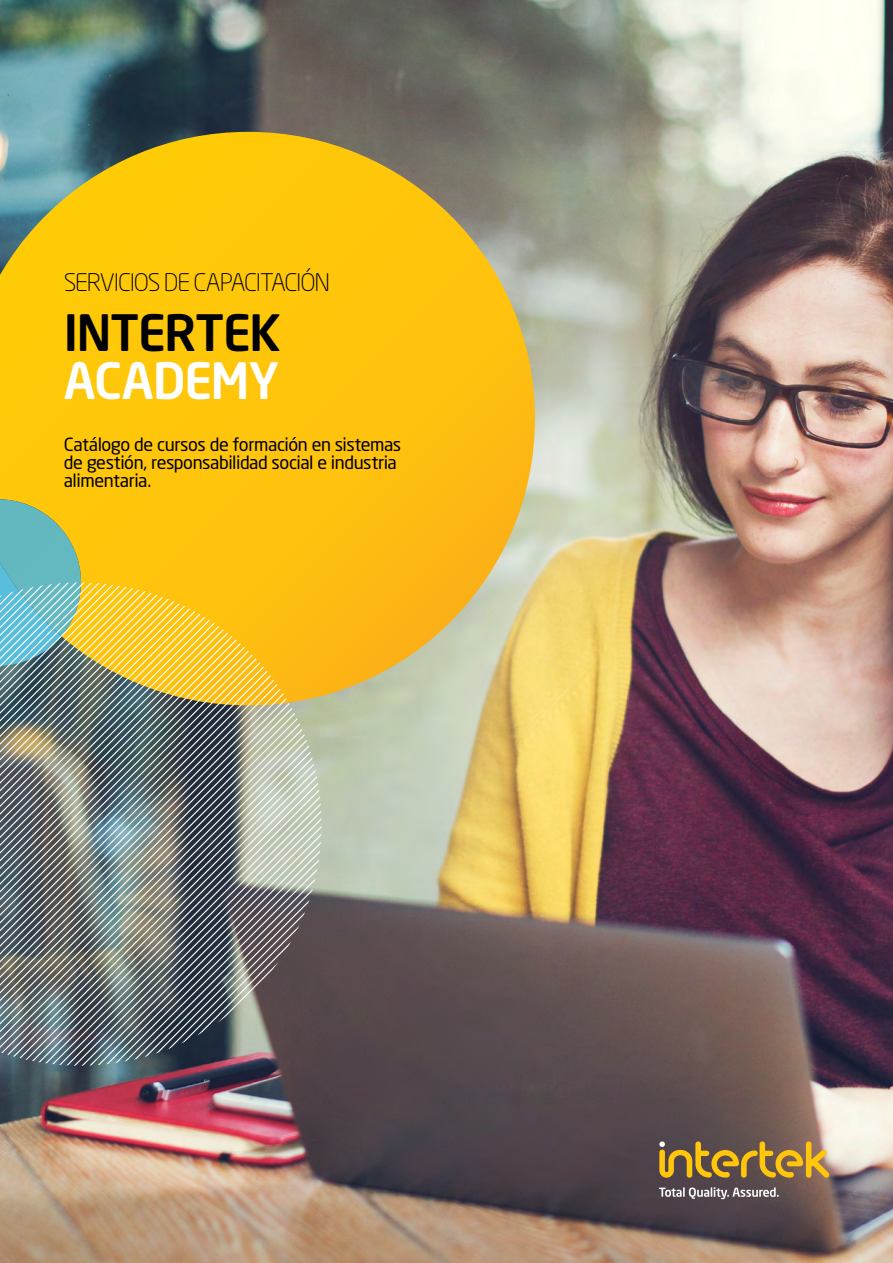
<style>
.page{position:relative;width:893px;height:1263px;background:#fff}
.page>*{position:absolute;margin:0;border:0;box-sizing:border-box;transform-origin:0 0}
.t1{font:500 49.5px "Neo Sans Std";letter-spacing:-.025em;color:#000}
.t2{font:500 49.5px "Neo Sans Std";letter-spacing:-.025em;color:#fff}
.t3{font:300 24px "Neo Sans Std";letter-spacing:-.05em;color:#000}
.t4{font:18px/18px "Neo Sans Std";letter-spacing:-.025em;color:#000}
</style>
<div class="page">
<img style="left:0;top:0;width:893px;height:1263px">
<svg style="left:0;top:132px;width:535px;height:573px;background:#eabd27"></svg>
<svg style="left:0;top:499px;width:81px;height:83px;background:#85ba97"></svg>
<svg style="left:0;top:670px;width:322px;height:8px;background:#c7ab4e"></svg>
<svg style="left:0;top:678px;width:322px;height:8px;background:#bea552"></svg>
<svg style="left:0;top:686px;width:322px;height:8px;background:#b39f57"></svg>
<svg style="left:0;top:701px;width:322px;height:8px;background:#808677"></svg>
<svg style="left:0;top:709px;width:322px;height:8px;background:#748180"></svg>
<svg style="left:0;top:717px;width:322px;height:8px;background:#75827f"></svg>
<svg style="left:0;top:725px;width:322px;height:7px;background:#7c8681"></svg>
<svg style="left:0;top:732px;width:322px;height:8px;background:#838a81"></svg>
<svg style="left:0;top:740px;width:322px;height:8px;background:#888e82"></svg>
<svg style="left:0;top:748px;width:322px;height:8px;background:#888e85"></svg>
<svg style="left:0;top:756px;width:322px;height:7px;background:#868d88"></svg>
<svg style="left:0;top:763px;width:322px;height:8px;background:#848b89"></svg>
<svg style="left:0;top:771px;width:322px;height:8px;background:#848a88"></svg>
<svg style="left:0;top:779px;width:322px;height:8px;background:#858b89"></svg>
<svg style="left:0;top:787px;width:322px;height:8px;background:#868d8b"></svg>
<svg style="left:0;top:795px;width:322px;height:7px;background:#878f8d"></svg>
<svg style="left:0;top:802px;width:322px;height:8px;background:#89918f"></svg>
<svg style="left:0;top:810px;width:322px;height:8px;background:#8a9391"></svg>
<img style="left:0;top:818px;width:322px;height:248px">
<svg style="left:659px;top:1141px;width:170px;height:37px;background:#a07f39"></svg>
<svg style="left:659px;top:1187px;width:120px;height:12px"></svg>
<h2 class="t3" style="left:64px;top:267px;width:268px">SERVICIOS DE CAPACITACIÓN</h2>
<h1 class="t1" style="left:64px;top:302px;width:219px">INTERTEK</h1>
<h1 class="t2" style="left:64px;top:350px;width:217px">ACADEMY</h1>
<p class="t4" style="left:64px;top:435px;width:339px">Catálogo de cursos de formación en sistemas de gestión, responsabilidad social e industria alimentaria.</p>
</div>
